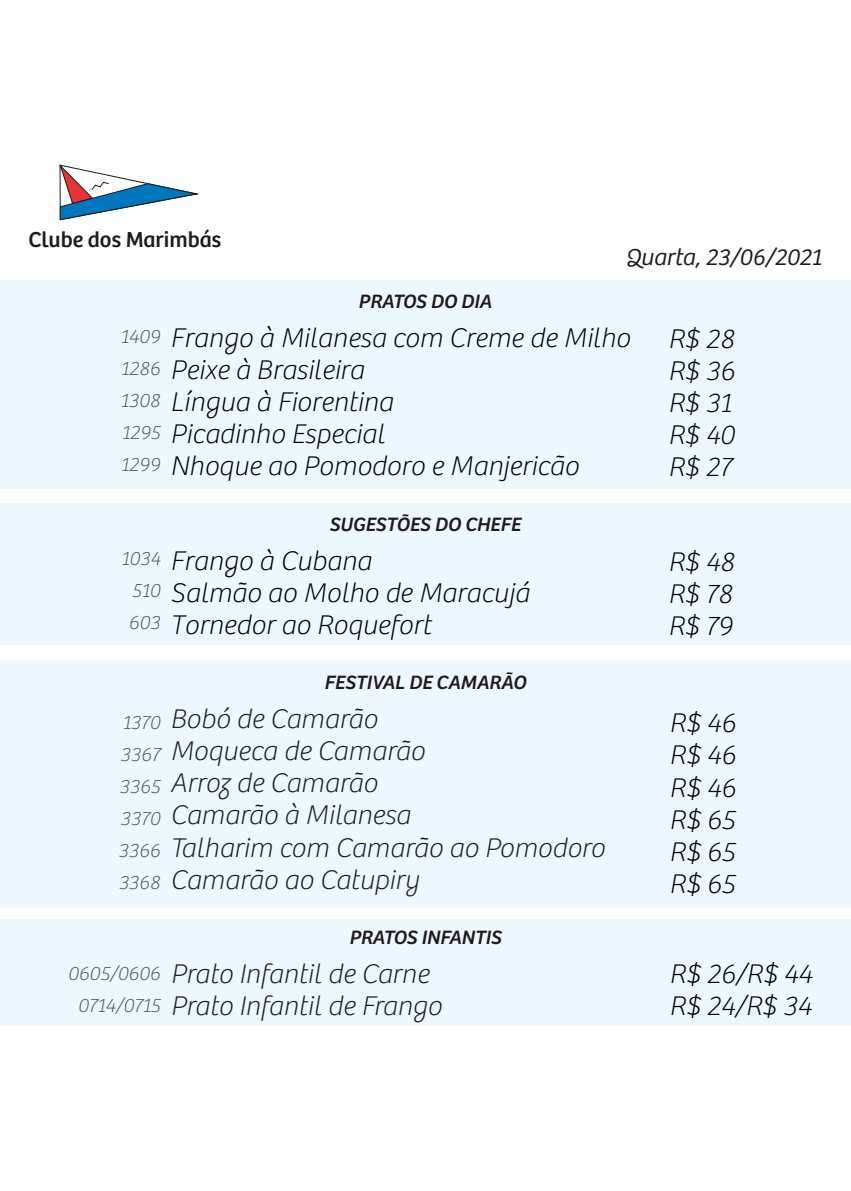
<style>
.page{position:relative;width:851px;height:1191px;background:#fff}
.page>*{position:absolute;margin:0;border:0;box-sizing:border-box;transform-origin:0 0}
.t1{font:italic 100 28px/32px "Bree";color:#1d1d1b}
.t2{font:italic 100 28px/32px "Bree";color:#020202}
.t3{font:italic 100 28px/32px "Bree";color:#010101}
.t4{font:italic 100 28px/32px "Bree";color:#000}
.t5{font:italic 300 24px "Bree";letter-spacing:-.005em;color:#201a1b}
.t6{font:22.4px "Bree";color:#201a1b}
.t7{font:italic 100 20px/32px "Bree";color:#575756;text-align:justify}
.t8{font:italic 20px "Bree";color:#201a1b}
</style>
<div class="page">
<div style="left:0;top:280px;width:850px;height:209px;background:#ecf7fe"></div>
<div style="left:0;top:660px;width:850px;height:247px;background:#ecf7fe"></div>
<div style="left:0;top:919px;width:850px;height:106px;background:#ecf7fe"></div>
<div style="left:0;top:503px;width:850px;height:142px;background:#ecf7fe"></div>
<svg style="left:59px;top:164px;width:140px;height:57px"></svg>
<p class="t6" style="left:28px;top:227px;width:194px">Clube dos Marimbás</p>
<p class="t5" style="left:625px;top:244px;width:197px">Quarta, 23/06/2021</p>
<p class="t8" style="left:358px;top:290px;width:135px">PRATOS DO DIA</p>
<p class="t2" style="left:170px;top:323px;width:461px">Frango à Milanesa com Creme de Milho<br>Peixe à Brasileira<br>Língua à Fiorentina<br>Picadinho Especial<br>Nhoque ao Pomodoro e Manjericão</p>
<p class="t7" style="left:120px;top:321px;width:41px">1409<br>1286<br>1308<br>1295<br>1299</p>
<p class="t3" style="left:668px;top:323px;width:68px">R$ 28<br>R$ 36<br>R$ 31<br>R$ 40<br>R$ 27</p>
<p class="t8" style="left:329px;top:512px;width:193px">SUGESTÕES DO CHEFE</p>
<p class="t4" style="left:170px;top:545px;width:360px">Frango à Cubana<br>Salmão ao Molho de Maracujá<br>Tornedor ao Roquefort</p>
<p class="t7" style="left:121px;top:543px;width:41px;text-align:center">1034<br>510<br>603</p>
<p class="t3" style="left:668px;top:546px;width:68px;text-align:justify">R$ 48<br>R$ 78<br>R$ 79</p>
<p class="t8" style="left:324px;top:671px;width:203px">FESTIVAL DE CAMARÃO</p>
<p class="t1" style="left:170px;top:704px;width:436px">Bobó de Camarão<br>Moqueca de Camarão<br>Arroz de Camarão<br>Camarão à Milanesa<br>Talharim com Camarão ao Pomodoro<br>Camarão ao Catupiry</p>
<p class="t7" style="left:118px;top:706px;width:43px">1370<br>3367<br>3365<br>3370<br>3366<br>3368</p>
<p class="t3" style="left:669px;top:708px;width:68px;text-align:justify">R$ 46<br>R$ 46<br>R$ 46<br>R$ 65<br>R$ 65<br>R$ 65</p>
<p class="t8" style="left:349px;top:925px;width:154px">PRATOS INFANTIS</p>
<p class="t7" style="left:68px;top:957px;width:94px;text-align:center">0605/0606<br>0714/0715</p>
<p class="t3" style="left:669px;top:958px;width:144px">R$ 26/R$ 44<br>R$ 24/R$ 34</p>
<p class="t1" style="left:170px;top:958px;width:273px">Prato Infantil de Carne<br>Prato Infantil de Frango</p>
</div>
